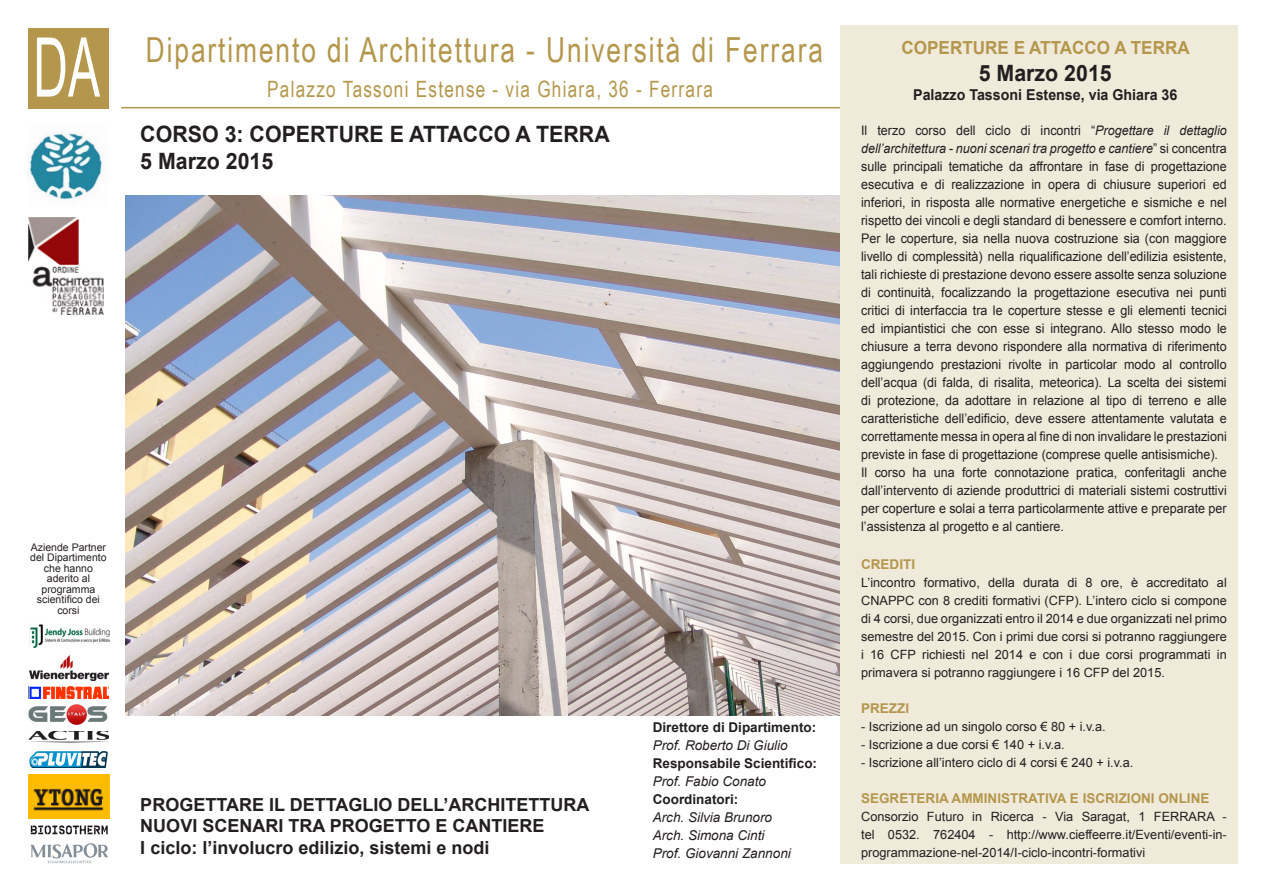
<style>
.page{position:relative;width:1263px;height:893px;background:#fff}
.page>*{position:absolute;margin:0;border:0;box-sizing:border-box;transform-origin:0 0}
.t1{font:82.5px "Arial Narrow";color:#fff;scale:.71 1}
.t2{font:34.5px "Arial Narrow";letter-spacing:.06em;color:#b4974c;scale:.93 1}
.t3{font:700 22.5px "Arial";color:#231f20;scale:.95 1}
.t4{font:22.5px "Arial Narrow";letter-spacing:.06em;color:#b4974c;scale:.93 1}
.t5{font:700 18px "Arial";color:#231f20}
.t6{font:700 18px "Arial";color:#b4974c;scale:.95 1}
.t7{font:700 15px "Arial";color:#231f20;scale:.95 1}
.t8{font:italic 13.5px "Arial";color:#231f20}
.t9{font:700 13.5px "Arial";color:#231f20}
.t10{font:700 13.5px "Arial";color:#b4974c}
.t11{font:13.2px/18px "Arial";color:#231f20;text-align:justify;scale:.95 1}
.t12{font:12.75px/18px "Arial";color:#231f20;text-align:justify}
.t13{font:10.5px/10.5px "Arial";color:#231f20;text-align:center}
.s1{font-style:italic}
</style>
<div class="page">
<img style="left:125px;top:196px;width:715px;height:519px">
<div style="left:840px;top:25px;width:397px;height:839px;background:#f0eadb"></div>
<hr style="left:121px;top:107px;width:719px;height:1px;background:#b4974c">
<img style="left:28px;top:132px;width:76px;height:70px">
<img style="left:29px;top:218px;width:75px;height:97px">
<div style="left:28px;top:28px;width:80px;height:80px;background:#b4974c"></div>
<img style="left:30px;top:825px;width:78px;height:10px">
<img style="left:29px;top:686px;width:80px;height:13px">
<img style="left:29px;top:751px;width:79px;height:17px">
<img style="left:29px;top:731px;width:80px;height:12px">
<img style="left:30px;top:624px;width:80px;height:24px">
<img style="left:29px;top:705px;width:79px;height:20px">
<img style="left:29px;top:775px;width:80px;height:44px">
<img style="left:29px;top:655px;width:80px;height:25px">
<img style="left:30px;top:843px;width:78px;height:21px">
<p class="t1" style="left:33px;top:7px;width:95px">DA</p>
<p class="t2" style="left:146px;top:24px;width:730px">Dipartimento di Architettura - Università di Ferrara</p>
<p class="t4" style="left:267px;top:73px;width:481px">Palazzo Tassoni Estense - via Ghiara, 36 - Ferrara</p>
<p class="t3" style="left:140px;top:119px;width:496px">CORSO 3: COPERTURE E ATTACCO A TERRA</p>
<p class="t3" style="left:140px;top:146px;width:142px">5 Marzo 2015</p>
<p class="t13" style="left:30px;top:542px;width:78px">Aziende Partner del Dipartimento che hanno aderito al programma scientifico dei corsi</p>
<p class="t5" style="left:140px;top:792px;width:450px">PROGETTARE IL DETTAGLIO DELL’ARCHITETTURA</p>
<p class="t5" style="left:140px;top:814px;width:406px">NUOVI SCENARI TRA PROGETTO E CANTIERE</p>
<p class="t5" style="left:140px;top:836px;width:351px">I ciclo: l’involucro edilizio, sistemi e nodi</p>
<p class="t9" style="left:653px;top:718px;width:165px">Direttore di Dipartimento:</p>
<p class="t8" style="left:653px;top:736px;width:137px">Prof. Roberto Di Giulio</p>
<p class="t9" style="left:653px;top:754px;width:166px">Responsabile Scientifico:</p>
<p class="t8" style="left:653px;top:772px;width:115px">Prof. Fabio Conato</p>
<p class="t9" style="left:653px;top:790px;width:87px">Coordinatori:</p>
<p class="t8" style="left:653px;top:808px;width:121px">Arch. Silvia Brunoro</p>
<p class="t8" style="left:653px;top:826px;width:113px">Arch. Simona Cinti</p>
<p class="t8" style="left:653px;top:844px;width:140px">Prof. Giovanni Zannoni</p>
<p class="t6" style="left:901px;top:35px;width:305px">COPERTURE E ATTACCO A TERRA</p>
<p class="t3" style="left:979px;top:58px;width:142px">5 Marzo 2015</p>
<p class="t7" style="left:913px;top:85px;width:280px">Palazzo Tassoni Estense, via Ghiara 36</p>
<p class="t11" style="left:861px;top:122px;width:386px">Il terzo corso dell ciclo di incontri “<span class="s1">Progettare il dettaglio dell’architettura - nuoni scenari tra progetto e cantiere</span>” si concentra sulle principali tematiche da affrontare in fase di progettazione esecutiva e di realizzazione in opera di chiusure superiori ed inferiori, in risposta alle normative energetiche e sismiche e nel rispetto dei vincoli e degli standard di benessere e comfort interno.<br>Per le coperture, sia nella nuova costruzione sia (con maggiore livello di complessità) nella riqualificazione dell’edilizia esistente, tali richieste di prestazione devono essere assolte senza soluzione di continuità, focalizzando la progettazione esecutiva nei punti critici di interfaccia tra le coperture stesse e gli elementi tecnici ed impiantistici che con esse si integrano. Allo stesso modo le chiusure a terra devono rispondere alla normativa di riferimento aggiungendo prestazioni rivolte in particolar modo al controllo dell’acqua (di falda, di risalita, meteorica). La scelta dei sistemi di protezione, da adottare in relazione al tipo di terreno e alle caratteristiche dell’edificio, deve essere attentamente valutata e correttamente messa in opera al fine di non invalidare le prestazioni previste in fase di progettazione (comprese quelle antisismiche).</p>
<p class="t11" style="left:861px;top:464px;width:386px">Il corso ha una forte connotazione pratica, conferitagli anche dall’intervento di aziende produttrici di materiali sistemi costruttivi per coperture e solai a terra particolarmente attive e preparate per l’assistenza al progetto e al cantiere.</p>
<p class="t10" style="left:861px;top:555px;width:55px">CREDITI</p>
<p class="t12" style="left:861px;top:573px;width:367px">L’incontro formativo, della durata di 8 ore, è accreditato al CNAPPC con 8 crediti formativi (CFP). L’intero ciclo si compone di 4 corsi, due organizzati entro il 2014 e due organizzati nel primo semestre del 2015. Con i primi due corsi si potranno raggiungere i 16 CFP richiesti nel 2014 e con i due corsi programmati in primavera si potranno raggiungere i 16 CFP del 2015.</p>
<p class="t10" style="left:861px;top:699px;width:50px">PREZZI</p>
<p class="t12" style="left:861px;top:717px;width:246px">- Iscrizione ad un singolo corso € 80 + i.v.a.</p>
<p class="t12" style="left:861px;top:735px;width:205px">- Iscrizione a due corsi € 140 + i.v.a.</p>
<p class="t12" style="left:861px;top:753px;width:274px">- Iscrizione all’intero ciclo di 4 corsi € 240 + i.v.a.</p>
<p class="t10" style="left:861px;top:789px;width:350px">SEGRETERIA AMMINISTRATIVA E ISCRIZIONI ONLINE</p>
<p class="t12" style="left:861px;top:807px;width:367px">Consorzio Futuro in Ricerca - Via Saragat, 1 FERRARA - tel 0532. 762404 - http://www.cieffeerre.it/Eventi/eventi-in&shy;programmazione-nel-2014/I-ciclo-incontri-formativi</p>
</div>
